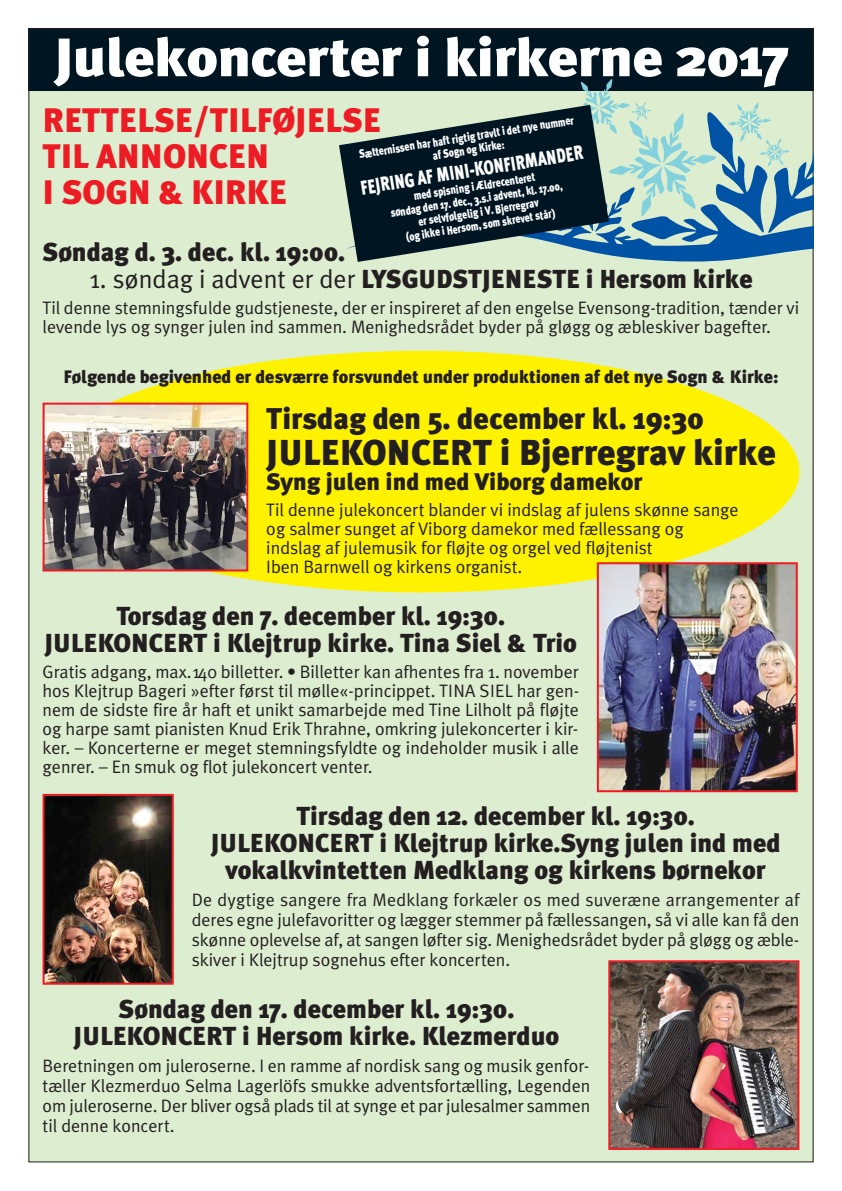
<style>
.page{position:relative;width:842px;height:1191px;background:#fff}
.page>*{position:absolute;margin:0;border:0;box-sizing:border-box;transform-origin:0 0}
.t1{font:900 54px "Meta Plus";letter-spacing:-.01em;color:#fff;scale:1.1 1}
.t2{font:900 36px "Meta Plus";color:#231f20}
.t3{font:900 34px/36px "Meta Plus";color:#ed1c24}
.t4{font:900 30px "Meta Plus";color:#231f20}
.t5{font:900 26px/27px "Meta Plus";color:#231f20;text-align:center}
.t6{font:900 24px "Meta Plus";color:#231f20}
.t7{font:900 20px "Meta Plus";color:#fff;scale:.75 1}
.t8{font:18px/19px "Meta Plus Normal";color:#231f20;text-align:justify}
.t9{font:900 18px "Meta Plus";color:#231f20}
.t10{font:900 12px/13px "Meta Plus";color:#fff;text-align:center;scale:.8 1}
.s1{font-family:"Meta Plus Normal";font-weight:400}
</style>
<div class="page">
<div style="left:28px;top:29px;width:786px;height:1133px;background:#ddedd0"></div>
<div style="left:28px;top:29px;width:786px;height:62px;background:#001522"></div>
<svg style="left:580px;top:79px;width:234px;height:183px"></svg>
<div style="left:43px;top:351px;width:756px;height:241px;background:#fff200;border-radius:50%"></div>
<img style="left:46px;top:406px;width:199px;height:163px">
<div style="left:43px;top:403px;width:205px;height:169px;border:2px solid #ed1c24"></div>
<img style="left:600px;top:565px;width:195px;height:224px">
<div style="left:597px;top:562px;width:201px;height:230px;border:2px solid #ed1c24"></div>
<img style="left:611px;top:963px;width:185px;height:184px">
<div style="left:608px;top:960px;width:191px;height:190px;border:2px solid #ed1c24"></div>
<img style="left:46px;top:797px;width:125px;height:185px">
<div style="left:43px;top:794px;width:131px;height:191px;border:2px solid #ed1c24"></div>
<svg style="left:339px;top:105px;width:270px;height:157px;fill:#001522"></svg>
<h1 class="t1" style="left:54px;top:37px;width:669px">Julekoncerter i kirkerne 2017</h1>
<h3 class="t3" style="left:43px;top:105px;width:340px">RETTELSE/TILFØJELSE<br>TIL ANNONCEN<br>I SOGN &amp; KIRKE</h3>
<h3 class="t5" style="left:43px;top:240px;width:304px">Søndag d. 3. dec. kl. 19:00.</h3>
<h3 class="t5" style="left:89px;top:267px;width:665px"><span class="s1">1. søndag i advent er der</span> LYSGUDSTJENESTE i Hersom kirke</h3>
<p class="t8" style="left:43px;top:299px;width:758px">Til denne stemningsfulde gudstjeneste, der er inspireret af den engelse Evensong-tradition, tænder vi levende lys og synger julen ind sammen. Menighedsrådet byder på gløgg og æbleskiver bagefter.</p>
<p class="t9" style="left:63px;top:370px;width:717px">Følgende begivenhed er desværre forsvundet under produktionen af det nye Sogn &amp; Kirke:</p>
<h3 class="t4" style="left:266px;top:407px;width:439px">Tirsdag den 5. december kl. 19:30</h3>
<h2 class="t2" style="left:266px;top:438px;width:511px">JULEKONCERT i Bjerregrav kirke</h2>
<h3 class="t6" style="left:266px;top:472px;width:378px">Syng julen ind med Viborg damekor</h3>
<p class="t8" style="left:266px;top:501px;width:474px;text-align:left">Til denne julekoncert blander vi indslag af julens skønne sange og salmer sunget af Viborg damekor med fællessang og indslag af julemusik for fløjte og orgel ved fløjtenist<br>Iben Barnwell og kirkens organist.</p>
<h3 class="t5" style="left:44px;top:604px;width:534px">Torsdag den 7. december kl. 19:30.<br>JULEKONCERT i Klejtrup kirke. Tina Siel &amp; Trio</h3>
<p class="t8" style="left:43px;top:663px;width:538px">Gratis adgang, max.140 billetter. • Billetter kan afhentes fra 1. november hos Klejtrup Bageri »efter først til mølle«-princippet. TINA SIEL har gen&shy;nem de sidste fire år haft et unikt samarbejde med Tine Lilholt på fløjte og harpe samt pianisten Knud Erik Thrahne, omkring julekoncerter i kir&shy;ker. – Koncerterne er meget stemningsfyldte og indeholder musik i alle genrer. – En smuk og flot julekoncert venter.</p>
<h3 class="t5" style="left:211px;top:804px;width:571px">Tirsdag den 12. december kl. 19:30.<br>JULEKONCERT i Klejtrup kirke.Syng julen ind med vokalkvintetten Medklang og kirkens børnekor</h3>
<p class="t8" style="left:192px;top:891px;width:609px;line-height:20px">De dygtige sangere fra Medklang forkæler os med suveræne arrangementer af deres egne julefavoritter og lægger stemmer på fællessangen, så vi alle kan få den skønne oplevelse af, at sangen løfter sig. Menighedsrådet byder på gløgg og æble&shy;skiver i Klejtrup sognehus efter koncerten.</p>
<h3 class="t5" style="left:74px;top:997px;width:487px">Søndag den 17. december kl. 19:30.<br>JULEKONCERT i Hersom kirke. Klezmerduo</h3>
<p class="t8" style="left:43px;top:1057px;width:549px;line-height:20px">Beretningen om juleroserne. I en ramme af nordisk sang og musik genfor&shy;tæller Klezmerduo Selma Lagerlöfs smukke ad vents fortælling, Legenden om juleroserne. Der bliver også plads til at synge et par julesalmer sammen til denne koncert.</p>
<p class="t10" style="left:358px;top:149px;width:273px;rotate:-9deg">Sætternissen har haft rigtig travlt i det nye nummer af Sogn og Kirke:</p>
<p class="t7" style="left:359px;top:180px;width:302px;rotate:-9deg">FEJRING AF MINI-KONFIRMANDER</p>
<p class="t10" style="left:388px;top:195px;width:218px;rotate:-9deg">med spisning i Ældrecenteret<br>søndag den 17. dec., 3.s.i advent, kl. 17.00, er selvfølgelig i V. Bjerregrav<br>(og ikke i Hersom, som skrevet står)</p>
</div>
